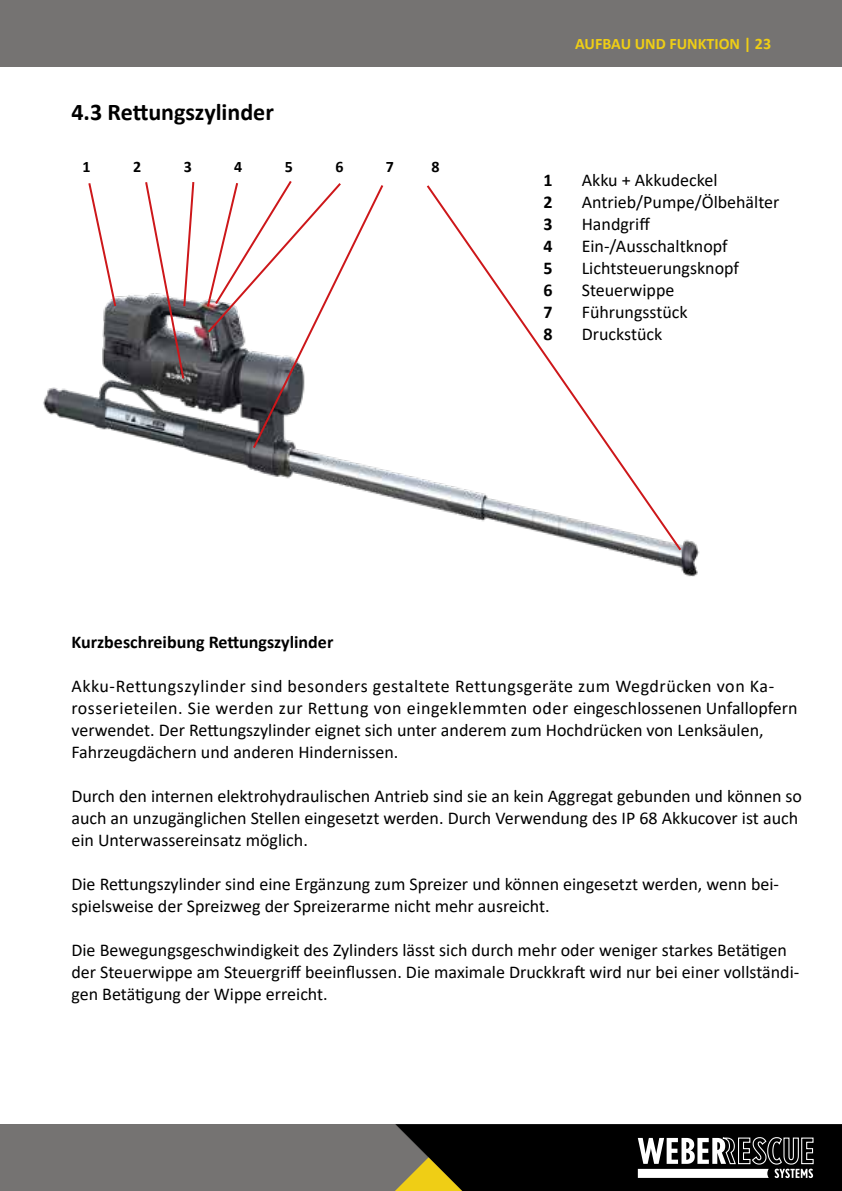
<style>
.page{position:relative;width:842px;height:1191px;background:#fff}
.page>*{position:absolute;margin:0;border:0;box-sizing:border-box;transform-origin:0 0}
.t1{font:700 24px "Calibri";color:#000}
.t2{font:18px/22px "Calibri";color:#000}
.t3{font:700 18px "Calibri";color:#000}
.t4{font:700 16px "Calibri";color:#efce15}
.t5{font:700 16px "Calibri";color:#000}
</style>
<div class="page">
<div style="left:0;top:0;width:842px;height:67px;background:#757372"></div>
<div style="left:0;top:1124px;width:842px;height:67px;background:#757372"></div>
<svg style="left:395px;top:1124px;width:447px;height:67px"></svg>
<img style="left:43px;top:295px;width:657px;height:282px">
<svg style="left:87px;top:183px;width:31px;height:125px"></svg>
<svg style="left:425px;top:185px;width:258px;height:367px"></svg>
<svg style="left:144px;top:182px;width:51px;height:199px"></svg>
<svg style="left:205px;top:181px;width:180px;height:269px"></svg>
<h1 class="t1" style="left:71px;top:95px;width:204px">4.3 Rettungszylinder</h1>
<p class="t5" style="left:83px;top:156px;width:10px">1</p>
<p class="t5" style="left:133px;top:156px;width:10px">2</p>
<p class="t5" style="left:184px;top:156px;width:10px">3</p>
<p class="t5" style="left:234px;top:156px;width:10px">4</p>
<p class="t5" style="left:285px;top:156px;width:10px">5</p>
<p class="t5" style="left:335px;top:156px;width:10px">6</p>
<p class="t5" style="left:386px;top:156px;width:10px">7</p>
<p class="t5" style="left:432px;top:156px;width:10px">8</p>
<p class="t4" style="left:575px;top:32px;width:197px">AUFBAU UND FUNKTION | 23</p>
<p class="t3" style="left:543px;top:167px;width:11px">1</p>
<p class="t2" style="left:582px;top:169px;width:137px">Akku + Akkudeckel</p>
<p class="t3" style="left:543px;top:189px;width:11px">2</p>
<p class="t2" style="left:582px;top:191px;width:199px">Antrieb/Pumpe/Ölbehälter</p>
<p class="t3" style="left:543px;top:211px;width:11px">3</p>
<p class="t2" style="left:582px;top:213px;width:70px">Handgriff</p>
<p class="t3" style="left:543px;top:233px;width:11px">4</p>
<p class="t2" style="left:582px;top:235px;width:147px">Ein-/Ausschaltknopf</p>
<p class="t3" style="left:543px;top:255px;width:11px">5</p>
<p class="t2" style="left:582px;top:257px;width:159px">Lichtsteuerungsknopf</p>
<p class="t3" style="left:543px;top:277px;width:11px">6</p>
<p class="t2" style="left:582px;top:279px;width:94px">Steuerwippe</p>
<p class="t3" style="left:543px;top:299px;width:11px">7</p>
<p class="t2" style="left:582px;top:301px;width:108px">Führungsstück</p>
<p class="t3" style="left:543px;top:321px;width:11px">8</p>
<p class="t2" style="left:582px;top:323px;width:82px">Druckstück</p>
<p class="t3" style="left:71px;top:629px;width:263px">Kurzbeschreibung Rettungszylinder</p>
<p class="t2" style="left:71px;top:675px;width:727px">Akku-Rettungszylinder sind besonders gestaltete Rettungsgeräte zum Wegdrücken von Ka&shy;rosserieteilen. Sie werden zur Rettung von eingeklemmten oder eingeschlossenen Unfallopfern verwendet. Der Rettungszylinder eignet sich unter anderem zum Hochdrücken von Lenksäulen, Fahrzeugdächern und anderen Hindernissen.</p>
<p class="t2" style="left:71px;top:785px;width:732px">Durch den internen elektrohydraulischen Antrieb sind sie an kein Aggregat gebunden und können so auch an unzugänglichen Stellen eingesetzt werden. Durch Verwendung des IP 68 Akkucover ist auch ein Unterwassereinsatz möglich.</p>
<p class="t2" style="left:71px;top:873px;width:709px">Die Rettungszylinder sind eine Ergänzung zum Spreizer und können eingesetzt werden, wenn bei&shy;spielsweise der Spreizweg der Spreizerarme nicht mehr ausreicht.</p>
<p class="t2" style="left:71px;top:938px;width:729px">Die Bewegungsgeschwindigkeit des Zylinders lässt sich durch mehr oder weniger starkes Betätigen der Steuerwippe am Steuergriff beeinflussen. Die maximale Druckkraft wird nur bei einer vollständi&shy;gen Betätigung der Wippe erreicht.</p>
</div>
